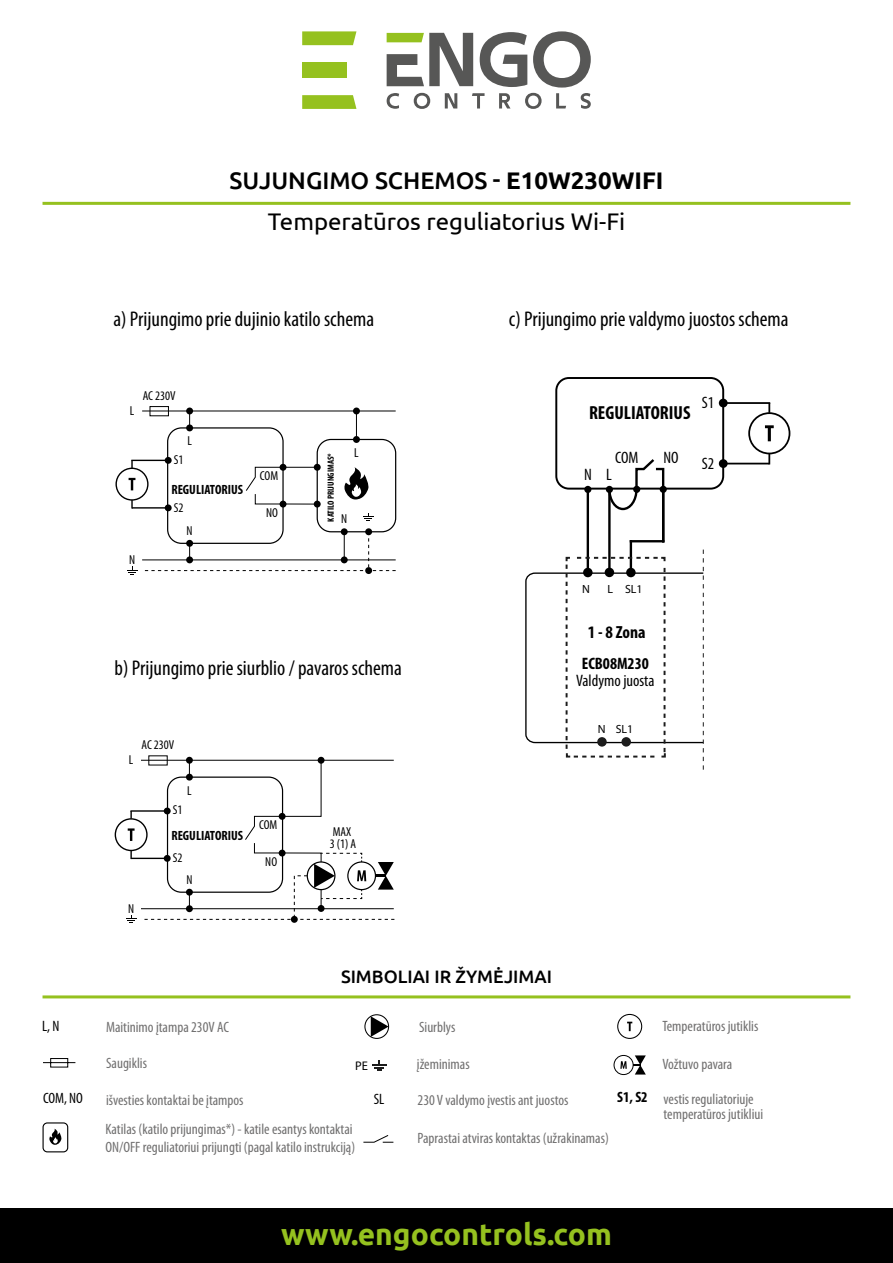
<style>
.page{position:relative;width:893px;height:1263px;background:#fff}
.page>*{position:absolute;margin:0;border:0;box-sizing:border-box;transform-origin:0 0}
.t1{font:700 30px "Ubuntu";color:#95c11f}
.t2{font:24px "Ubuntu";color:#000}
.t3{font:500 24px "Ubuntu";color:#000}
.t4{font:condensed 21.3px "Myriad Pro";color:#000}
.t5{font:700 condensed 19.05px "Myriad Pro";color:#000}
.t6{font:500 18px "Ubuntu";color:#000}
.t7{font:700 condensed 17.55px "Myriad Pro";color:#000}
.t8{font:condensed 16.65px "Myriad Pro";color:#000}
.t9{font:700 condensed 16.65px "Myriad Pro";color:#000}
.t10{font:condensed 15px/18px "Myriad Pro";color:#706f6f}
.t11{font:condensed 15px "Myriad Pro";color:#000}
.t12{font:700 condensed 15px "Myriad Pro";color:#000}
.t13{font:700 condensed 13.5px "Myriad Pro";color:#000}
.t14{font:condensed 13.05px/11.4px "Myriad Pro";color:#000}
.t15{font:700 condensed 13.05px "Myriad Pro";color:#000}
.t16{font:12.6px "Myriad Pro";color:#000}
.t17{font:11.85px "Myriad Pro";color:#000}
.t18{font:condensed 9.75px "Myriad Pro";color:#000}
.t19{font:700 condensed 9px "Myriad Pro";color:#000}
.s1{font-weight:700}
.s2{font-size:14.7px}
</style>
<div class="page">
<svg style="left:387px;top:31px;width:204px;height:78px"></svg>
<svg style="left:302px;top:31px;width:54px;height:14px"></svg>
<svg style="left:302px;top:95px;width:54px;height:14px"></svg>
<div style="left:302px;top:62px;width:45px;height:16px;background:#95c11f"></div>
<div style="left:0;top:1209px;width:893px;height:54px;background:#000"></div>
<hr style="left:43px;top:202px;width:807px;height:3px;background:#95c11f">
<hr style="left:43px;top:995px;width:807px;height:3px;background:#95c11f">
<svg style="left:43px;top:1058px;width:33px;height:10px"></svg>
<svg style="left:363px;top:1135px;width:31px;height:8px"></svg>
<svg style="left:49px;top:1128px;width:13px;height:17px"></svg>
<div style="left:43px;top:1122px;width:25px;height:30px;border:1px solid #000;border-radius:4px"></div>
<svg style="left:372px;top:1060px;width:14px;height:11px"></svg>
<hr style="left:142px;top:411px;width:254px;height:1px;background:#000">
<div style="left:150px;top:406px;width:19px;height:10px;border:1px solid #000"></div>
<div style="left:167px;top:427px;width:117px;height:117px;border:1px solid #000;border-radius:14px"></div>
<div style="left:186px;top:407px;width:7px;height:7px;background:#000;border-radius:50%"></div>
<div style="left:280px;top:464px;width:6px;height:7px;background:#000;border-radius:50%"></div>
<div style="left:317px;top:439px;width:79px;height:93px;border:1px solid #000;border-radius:14px"></div>
<svg style="left:344px;top:467px;width:25px;height:32px"></svg>
<div style="left:314px;top:464px;width:7px;height:7px;background:#000;border-radius:50%"></div>
<div style="left:353px;top:436px;width:7px;height:7px;background:#000;border-radius:50%"></div>
<div style="left:353px;top:407px;width:7px;height:7px;background:#000;border-radius:50%"></div>
<div style="left:341px;top:528px;width:7px;height:7px;background:#000;border-radius:50%"></div>
<div style="left:365px;top:528px;width:7px;height:7px;background:#000;border-radius:50%"></div>
<div style="left:314px;top:501px;width:7px;height:6px;background:#000;border-radius:50%"></div>
<svg style="left:186px;top:411px;width:7px;height:21px"></svg>
<svg style="left:356px;top:414px;width:1px;height:22px"></svg>
<svg style="left:246px;top:466px;width:72px;height:41px"></svg>
<svg style="left:363px;top:513px;width:11px;height:8px"></svg>
<svg style="left:127px;top:532px;width:269px;height:43px"></svg>
<div style="left:165px;top:457px;width:7px;height:7px;border:2px solid #000;border-radius:50%"></div>
<div style="left:165px;top:504px;width:7px;height:7px;border:2px solid #000;border-radius:50%"></div>
<div style="left:115px;top:468px;width:34px;height:33px;border:1px solid #000;border-radius:50%"></div>
<svg style="left:129px;top:478px;width:6px;height:12px"></svg>
<hr style="left:132px;top:507px;width:36px;height:2px;background:#000">
<hr style="left:131px;top:460px;width:37px;height:1px;background:#000">
<svg style="left:131px;top:460px;width:2px;height:8px"></svg>
<svg style="left:131px;top:500px;width:2px;height:9px"></svg>
<hr style="left:141px;top:760px;width:253px;height:1px;background:#000">
<hr style="left:141px;top:908px;width:253px;height:1px;background:#000">
<div style="left:186px;top:757px;width:7px;height:7px;background:#000;border-radius:50%"></div>
<div style="left:291px;top:916px;width:7px;height:7px;background:#000;border-radius:50%"></div>
<svg style="left:126px;top:915px;width:10px;height:8px"></svg>
<svg style="left:142px;top:759px;width:252px;height:161px"></svg>
<div style="left:164px;top:855px;width:7px;height:7px;border:2px solid #000;border-radius:50%"></div>
<div style="left:115px;top:818px;width:33px;height:33px;border:1px solid #000;border-radius:50%"></div>
<svg style="left:128px;top:828px;width:7px;height:13px"></svg>
<hr style="left:131px;top:858px;width:36px;height:1px;background:#000">
<hr style="left:130px;top:810px;width:37px;height:2px;background:#000">
<svg style="left:130px;top:811px;width:2px;height:8px"></svg>
<svg style="left:130px;top:850px;width:2px;height:9px"></svg>
<div style="left:555px;top:377px;width:169px;height:113px;border:2px solid #000;border-radius:13px"></div>
<div style="left:719px;top:399px;width:9px;height:8px;border:2px solid #000;border-radius:50%"></div>
<div style="left:720px;top:460px;width:6px;height:7px;background:#000;border-radius:50%"></div>
<div style="left:719px;top:459px;width:9px;height:9px;border:2px solid #000;border-radius:50%"></div>
<div style="left:748px;top:412px;width:42px;height:42px;border:2px solid #000;border-radius:50%"></div>
<svg style="left:765px;top:425px;width:9px;height:16px"></svg>
<hr style="left:723px;top:463px;width:46px;height:1px;background:#000">
<hr style="left:723px;top:402px;width:47px;height:2px;background:#000">
<svg style="left:768px;top:404px;width:2px;height:9px"></svg>
<svg style="left:768px;top:454px;width:2px;height:10px"></svg>
<svg style="left:525px;top:457px;width:180px;height:313px"></svg>
<div style="left:364px;top:1014px;width:25px;height:25px;border:1px solid #000;border-radius:50%"></div>
<svg style="left:371px;top:1016px;width:18px;height:21px"></svg>
<div style="left:614px;top:1055px;width:20px;height:20px;border:1px solid #000;border-radius:50%"></div>
<svg style="left:620px;top:1061px;width:7px;height:8px"></svg>
<svg style="left:633px;top:1055px;width:13px;height:19px"></svg>
<div style="left:617px;top:1014px;width:25px;height:25px;border:1px solid #000;border-radius:50%"></div>
<svg style="left:627px;top:1022px;width:5px;height:9px"></svg>
<div style="left:171px;top:826px;width:72px;height:18px;background:#fff"></div>
<h2 class="t3" style="left:230px;top:166px;width:435px">SUJUNGIMO SCHEMOS - <span class="s1">E10W230WIFI</span></h2>
<h2 class="t2" style="left:268px;top:207px;width:359px">Temperatūros reguliatorius Wi-Fi</h2>
<h3 class="t4" style="left:113px;top:306px;width:262px">a) Prijungimo prie dujinio katilo schema</h3>
<p class="t14" style="left:130px;top:405px;width:6px">L</p>
<p class="t14" style="left:143px;top:390px;width:34px">AC 230V</p>
<p class="t14" style="left:129px;top:553px;width:8px">N</p>
<p class="t14" style="left:187px;top:435px;width:6px">L</p>
<p class="t14" style="left:174px;top:454px;width:11px">S1</p>
<p class="t14" style="left:174px;top:502px;width:11px">S2</p>
<p class="t15" style="left:181px;top:477px;width:53px">REGULATOR</p>
<p class="t13" style="left:171px;top:481px;width:73px">REGULIATORIUS</p>
<p class="t14" style="left:187px;top:525px;width:8px">N</p>
<p class="t14" style="left:260px;top:470px;width:20px">COM</p>
<p class="t14" style="left:266px;top:507px;width:13px">NO</p>
<p class="t18" style="left:324px;top:519px;width:68px;rotate:-90deg">PODŁĄCZENIE KOTŁA<span class="s2">*</span></p>
<p class="t19" style="left:325px;top:522px;width:70px;rotate:-90deg">KATILO PRIJUNGIMAS*</p>
<p class="t14" style="left:341px;top:512px;width:8px">N</p>
<p class="t14" style="left:354px;top:447px;width:6px">L</p>
<h3 class="t4" style="left:115px;top:655px;width:289px">b) Prijungimo prie siurblio / pavaros schema</h3>
<p class="t14" style="left:129px;top:754px;width:6px">L</p>
<p class="t14" style="left:142px;top:739px;width:34px">AC 230V</p>
<p class="t14" style="left:128px;top:902px;width:8px">N</p>
<p class="t14" style="left:187px;top:784px;width:6px">L</p>
<p class="t14" style="left:173px;top:804px;width:11px">S1</p>
<p class="t14" style="left:173px;top:852px;width:11px">S2</p>
<p class="t15" style="left:181px;top:826px;width:53px">REGULATOR</p>
<p class="t14" style="left:186px;top:874px;width:8px">N</p>
<p class="t13" style="left:171px;top:827px;width:73px">REGULIATORIUS</p>
<p class="t14" style="left:259px;top:819px;width:20px">COM</p>
<p class="t14" style="left:265px;top:856px;width:13px">NO</p>
<p class="t14" style="left:330px;top:826px;width:28px">MAX<br>3 (1) A</p>
<h3 class="t4" style="left:509px;top:306px;width:281px">c) Prijungimo prie valdymo juostos schema</h3>
<p class="t5" style="left:589px;top:401px;width:103px">REGULIATORIUS</p>
<p class="t8" style="left:702px;top:392px;width:14px">S1</p>
<p class="t8" style="left:615px;top:448px;width:25px">COM</p>
<p class="t8" style="left:663px;top:448px;width:17px">NO</p>
<p class="t8" style="left:584px;top:465px;width:29px">N L</p>
<p class="t8" style="left:702px;top:453px;width:14px">S2</p>
<p class="t17" style="left:582px;top:582px;width:9px">N</p>
<p class="t17" style="left:608px;top:582px;width:36px">L SL1</p>
<p class="t7" style="left:588px;top:621px;width:59px">1 - 8 Zona</p>
<p class="t9" style="left:582px;top:653px;width:69px">ECB08M230</p>
<p class="t8" style="left:576px;top:670px;width:80px">Valdymo juosta</p>
<p class="t17" style="left:598px;top:721px;width:37px">N SL1</p>
<p class="t6" style="left:341px;top:965px;width:212px">SIMBOLIAI IR ŽYMĖJIMAI</p>
<p class="t11" style="left:42px;top:1017px;width:19px">L, N</p>
<p class="t10" style="left:106px;top:1018px;width:124px">Maitinimo įtampa 230V AC</p>
<p class="t10" style="left:419px;top:1018px;width:38px">Siurblys</p>
<p class="t10" style="left:662px;top:1017px;width:97px">Temperatūros jutiklis</p>
<p class="t10" style="left:106px;top:1054px;width:42px">Saugiklis</p>
<p class="t16" style="left:355px;top:1058px;width:14px">PE</p>
<p class="t10" style="left:417px;top:1055px;width:54px">įžeminimas</p>
<p class="t10" style="left:662px;top:1055px;width:71px">Vožtuvo pavara</p>
<p class="t11" style="left:43px;top:1089px;width:41px">COM, NO</p>
<p class="t12" style="left:617px;top:1088px;width:32px">S1, S2</p>
<p class="t11" style="left:374px;top:1090px;width:12px">SL</p>
<p class="t10" style="left:106px;top:1090px;width:139px">išvesties kontaktai be įtampos</p>
<p class="t10" style="left:418px;top:1090px;width:152px">230 V valdymo įvestis ant juostos</p>
<p class="t10" style="left:106px;top:1119px;width:251px">Katilas (katilo prijungimas*) - katile esantys kontaktai<br>ON/OFF reguliatoriui prijungti (pagal katilo instrukciją)</p>
<p class="t10" style="left:418px;top:1129px;width:193px">Paprastai atviras kontaktas (užrakinamas)</p>
<p class="t10" style="left:664px;top:1091px;width:101px;line-height:15px">vestis reguliatoriuje temperatūros jutikliui</p>
<h1 class="t1" style="left:281px;top:1216px;width:332px">www.engocontrols.com</h1>
</div>
